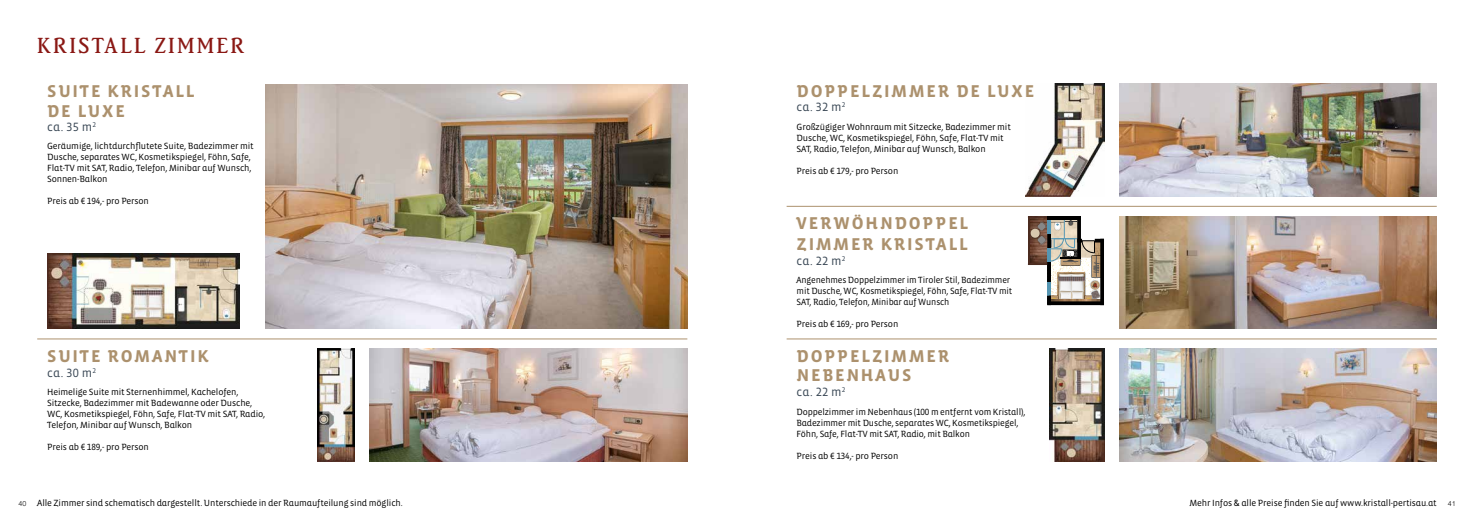
<style>
.page{position:relative;width:1474px;height:521px;background:#fff}
.page>*{position:absolute;margin:0;border:0;box-sizing:border-box;transform-origin:0 0}
.t1{font:500 22.75px "Brighton Std";letter-spacing:.1em;color:#8a1814}
.t2{font:700 17.5px/19.2px "Vista Sans Alt";letter-spacing:.1em;color:#ac916d}
.t3{font:12.25px "Vista Sans Alt";letter-spacing:.02em;color:#374553}
.t4{font:9.19px/11px "Vista Sans Alt";letter-spacing:-.015em;color:#000}
.s1{font-family:"Helvetica LT Std";font-weight:300;font-size:7px}
.s2{font-family:"DIN2014"}
</style>
<div class="page">
<img style="left:1049px;top:349px;width:55px;height:112px">
<img style="left:47px;top:254px;width:193px;height:75px">
<img style="left:317px;top:349px;width:38px;height:112px">
<svg style="left:1027px;top:216px;width:76px;height:89px"></svg>
<img style="left:1025px;top:84px;width:79px;height:112px">
<img style="left:265px;top:84px;width:422px;height:245px">
<img style="left:370px;top:349px;width:317px;height:112px">
<img style="left:1119px;top:349px;width:317px;height:112px">
<img style="left:1119px;top:216px;width:317px;height:113px">
<img style="left:1119px;top:84px;width:317px;height:112px">
<hr style="left:37px;top:339px;width:650px;height:1px;background:#ac916d">
<hr style="left:786px;top:339px;width:650px;height:1px;background:#ac916d">
<hr style="left:786px;top:206px;width:650px;height:1px;background:#ac916d">
<h1 class="t1" style="left:37px;top:32px;width:208px">KRISTALL ZIMMER</h1>
<h2 class="t2" style="left:47px;top:82px;width:149px">SUITE KRISTALL<br>DE LUXE</h2>
<h3 class="t3" style="left:47px;top:121px;width:50px">ca. 35 m<sup>2</sup></h3>
<p class="t4" style="left:47px;top:140px;width:208px">Geräumige, lichtdurchflutete Suite, Badezimmer mit Dusche, separates WC, Kosmetikspiegel, Föhn, Safe, Flat-TV mit SAT, Radio, Telefon, Minibar auf Wunsch, Sonnen-Balkon</p>
<p class="t4" style="left:47px;top:195px;width:103px">Preis ab € 194,- pro Person</p>
<h2 class="t2" style="left:47px;top:347px;width:163px">SUITE ROMANTIK</h2>
<h3 class="t3" style="left:47px;top:366px;width:50px">ca. 30 m<sup>2</sup></h3>
<p class="t4" style="left:47px;top:387px;width:219px">Heimelige Suite mit Sternenhimmel, Kachelofen, Sitzecke, Badezimmer mit Badewanne oder Dusche, WC, Kosmetikspiegel, Föhn, Safe, Flat-TV mit SAT, Radio, Telefon, Minibar auf Wunsch, Balkon</p>
<p class="t4" style="left:47px;top:442px;width:103px">Preis ab € 189,- pro Person</p>
<h2 class="t2" style="left:796px;top:82px;width:239px">DOPPELZIMMER DE LUXE</h2>
<h3 class="t3" style="left:796px;top:101px;width:50px">ca. 32 m<sup>2</sup></h3>
<p class="t4" style="left:796px;top:122px;width:216px">Großzügiger Wohnraum mit Sitzecke, Badezimmer mit<br>Dusche, WC, Kosmetikspiegel, Föhn, Safe, Flat-TV mit<br>SAT, Radio, Telefon, Minibar auf Wunsch, Balkon</p>
<p class="t4" style="left:796px;top:166px;width:103px">Preis ab € 179,- pro Person</p>
<h2 class="t2" style="left:796px;top:213px;width:173px;line-height:21px">VERWÖHNDOPPEL<br>ZIMMER KRISTALL</h2>
<h3 class="t3" style="left:796px;top:255px;width:50px">ca. 22 m<sup>2</sup></h3>
<p class="t4" style="left:796px;top:274px;width:217px">Angenehmes Doppelzimmer im Tiroler Stil, Badezimmer mit Dusche, WC, Kosmetikspiegel, Föhn, Safe, Flat-TV mit<br>SAT, Radio, Telefon, Minibar auf Wunsch</p>
<p class="t4" style="left:796px;top:319px;width:103px">Preis ab € 169,- pro Person</p>
<h2 class="t2" style="left:796px;top:347px;width:154px">DOPPELZIMMER<br>NEBENHAUS</h2>
<h3 class="t3" style="left:796px;top:386px;width:50px">ca. 22 m<sup>2</sup></h3>
<p class="t4" style="left:796px;top:406px;width:230px">Doppelzimmer im Nebenhaus (100 m entfernt vom Kristall),<br>Badezimmer mit Dusche, separates WC, Kosmetikspiegel,<br>Föhn, Safe, Flat-TV mit SAT, Radio, mit Balkon</p>
<p class="t4" style="left:796px;top:450px;width:103px">Preis ab € 134,- pro Person</p>
<p class="t4" style="left:18px;top:497px;width:386px"><span class="s1">40</span> Alle Zimmer sind schematisch dargestellt. Unterschiede in der Raumaufteilung sind möglich.</p>
<p class="t4" style="left:1189px;top:497px;width:268px">Mehr Infos <span class="s2">&amp;</span> alle Preise finden Sie auf www.kristall-pertisau.at <span class="s1">41</span></p>
</div>
